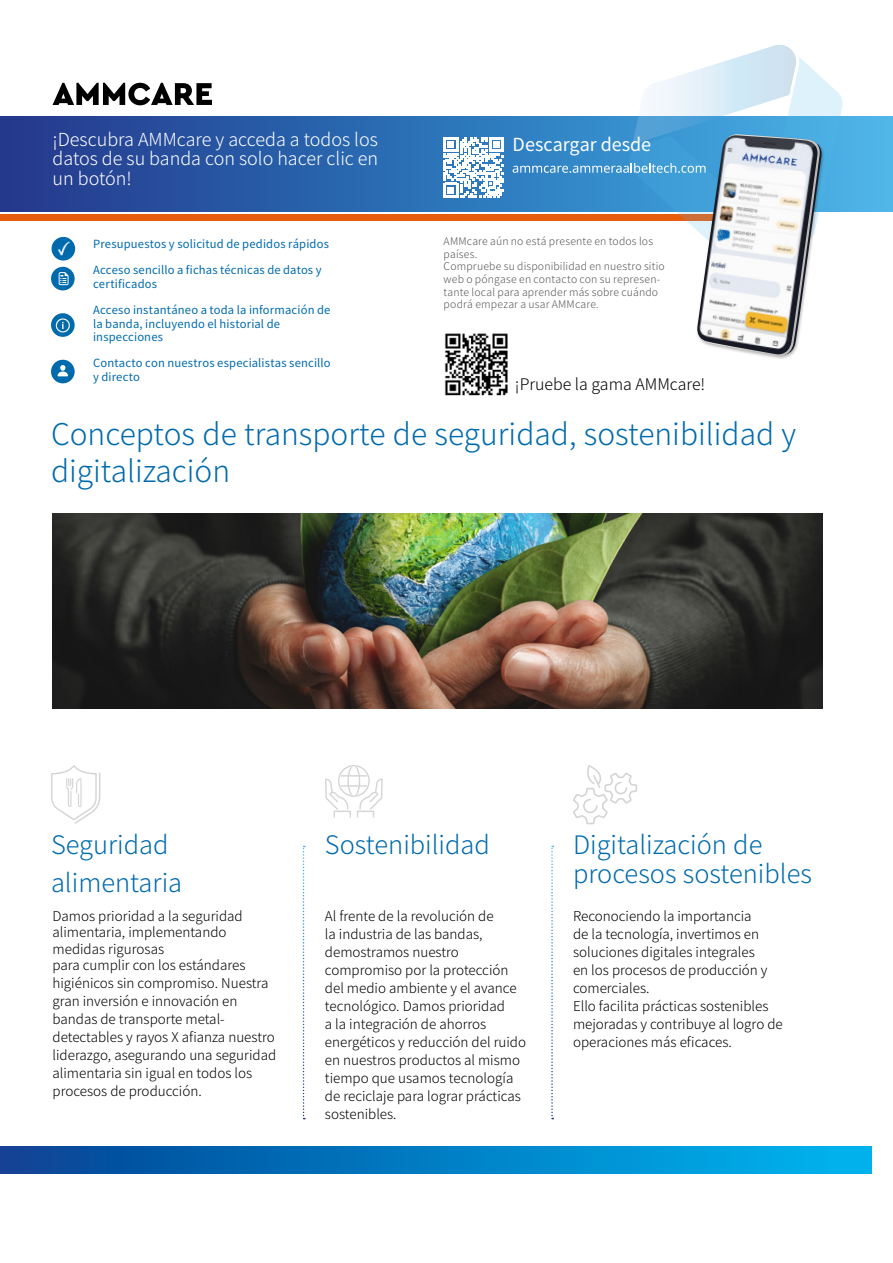
<style>
.page{position:relative;width:893px;height:1263px;background:#fff}
.page>*{position:absolute;margin:0;border:0;box-sizing:border-box;transform-origin:0 0}
.t1{font:300 30px/37.5px "Noto Sans CJ Ksc";color:#006bac}
.t2{font:300 25.5px/37.5px "Noto Sans CJ Ksc";color:#006bac}
.t3{font:300 18px/19.5px "Noto Sans CJ Ksc";color:#fff;text-align:justify}
.t4{font:18px "Noto Sans CJ Ksc";color:#fff}
.t5{font:300 15.9px "Noto Sans CJ Ksc";color:#000}
.t6{font:300 13.5px/18px "Noto Sans CJ Ksc";color:#000}
.t7{font:11.25px/13.5px "Noto Sans CJ Ksc";letter-spacing:.015em;color:#006bac}
.t8{font:300 10.5px/12.6px "Noto Sans CJ Ksc";letter-spacing:.015em;color:#575756}
</style>
<div class="page">
<svg style="left:0;top:117px;width:893px;height:94px;background:#2c60aa"></svg>
<div style="left:0;top:214px;width:793px;height:7px;background:#e85d0d"></div>
<svg style="left:444px;top:137px;width:60px;height:60px"></svg>
<svg style="left:52px;top:237px;width:23px;height:24px"></svg>
<img style="left:58px;top:241px;width:13px;height:14px">
<svg style="left:51px;top:267px;width:24px;height:23px"></svg>
<svg style="left:51px;top:313px;width:24px;height:24px"></svg>
<svg style="left:51px;top:360px;width:24px;height:23px"></svg>
<img style="left:444px;top:333px;width:64px;height:63px">
<div style="left:0;top:1146px;width:871px;height:27px;background:linear-gradient(to right,#064395,#00b7f0)"></div>
<svg style="left:51px;top:765px;width:49px;height:59px"></svg>
<svg style="left:325px;top:765px;width:58px;height:53px"></svg>
<svg style="left:573px;top:765px;width:64px;height:59px"></svg>
<img style="left:53px;top:513px;width:769px;height:195px">
<svg style="left:303px;top:846px;width:2px;height:273px"></svg>
<svg style="left:551px;top:846px;width:2px;height:273px"></svg>
<svg style="left:53px;top:83px;width:159px;height:22px"></svg>
<svg style="left:513px;top:45px;width:330px;height:313px"></svg>
<h3 class="t3" style="left:53px;top:130px;width:327px">¡Descubra AMMcare y acceda a todos los datos de su banda con solo hacer clic en un botón!</h3>
<p class="t7" style="left:93px;top:237px;width:237px">Presupuestos y solicitud de pedidos rápidos</p>
<p class="t7" style="left:93px;top:264px;width:230px">Acceso sencillo a fichas técnicas de datos y certificados</p>
<p class="t7" style="left:93px;top:303px;width:239px">Acceso instantáneo a toda la información de la banda, incluyendo el historial de inspecciones</p>
<p class="t7" style="left:93px;top:357px;width:239px">Contacto con nuestros especialistas sencillo y directo</p>
<h3 class="t4" style="left:513px;top:135px;width:140px">Descargar desde</h3>
<p class="t8" style="left:444px;top:235px;width:223px">AMMcare aún no está presente en todos los países.<br>Compruebe su disponibilidad en nuestro sitio web o póngase en contacto con su represen&shy;tante local para aprender más sobre cuándo podrá empezar a usar AMMcare.</p>
<p class="t5" style="left:515px;top:375px;width:192px">¡Pruebe la gama AMMcare!</p>
<h1 class="t1" style="left:51px;top:416px;width:747px">Conceptos de transporte de seguridad, sostenibilidad y digitalización</h1>
<h2 class="t2" style="left:51px;top:827px;width:133px">Seguridad alimentaria</h2>
<h2 class="t2" style="left:325px;top:827px;width:167px">Sostenibilidad</h2>
<p class="t6" style="left:325px;top:907px;width:203px">Al frente de la revolución de<br>la industria de las bandas, demostramos nuestro compromiso por la protección del medio ambiente y el avance tecnológico. Damos prioridad<br>a la integración de ahorros energéticos y reducción del ruido en nuestros productos al mismo tiempo que usamos tecnología de reciclaje para lograr prácticas sostenibles.</p>
<p class="t6" style="left:53px;top:908px;width:194px;line-height:16.5px">Damos prioridad a la seguridad alimentaria, implementando medidas rigurosas<br>para cumplir con los estándares</p>
<p class="t6" style="left:53px;top:974px;width:225px">higiénicos sin compromiso. Nuestra gran inversión e innovación en bandas de transporte metal&shy;detectables y rayos X afianza nuestro liderazgo, asegurando una seguridad alimentaria sin igual en todos los procesos de producción.</p>
<h2 class="t2" style="left:573px;top:831px;width:240px;line-height:28.5px">Digitalización de procesos sostenibles</h2>
<p class="t6" style="left:573px;top:907px;width:211px">Reconociendo la importancia<br>de la tecnología, invertimos en soluciones digitales integrales<br>en los procesos de producción y comerciales.<br>Ello facilita prácticas sostenibles mejoradas y contribuye al logro de operaciones más eficaces.</p>
</div>
